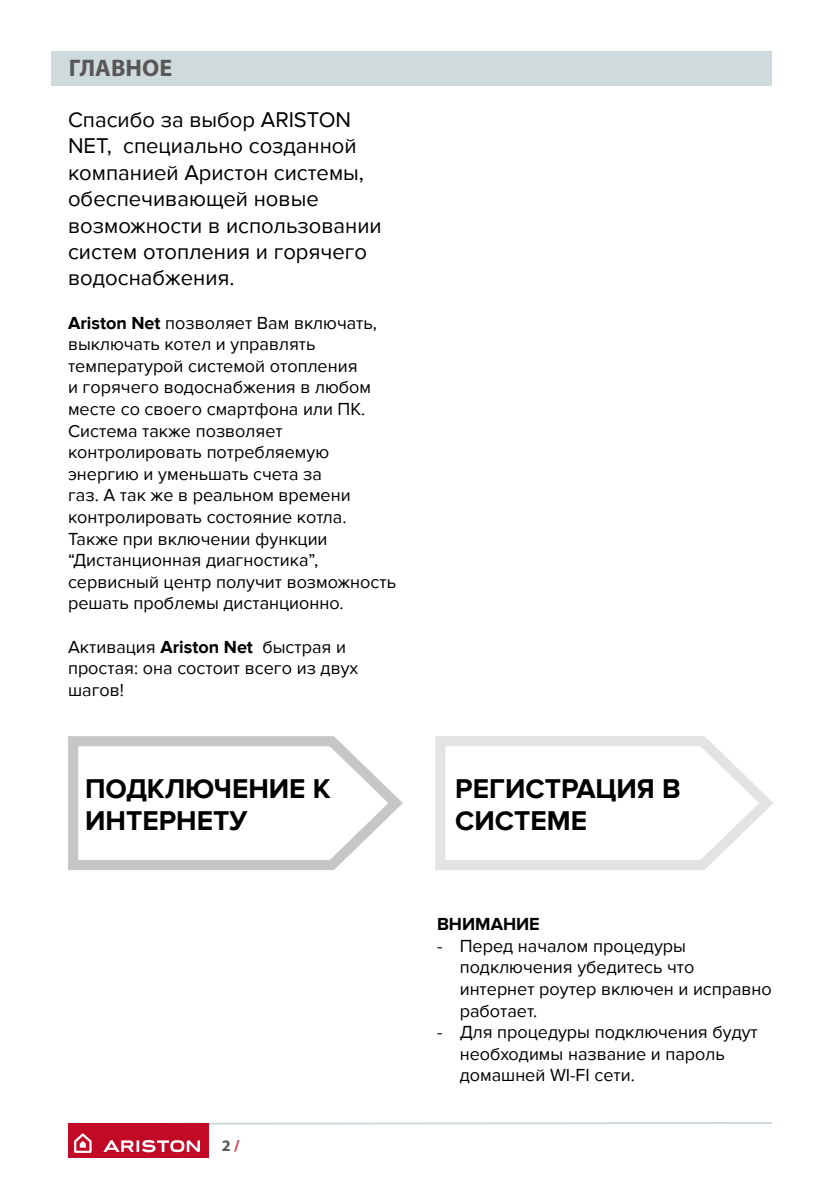
<style>
.page{position:relative;width:840px;height:1191px;background:#fff}
.page>*{position:absolute;margin:0;border:0;box-sizing:border-box;transform-origin:0 0}
.t1{font:700 28px/32px "Proxima Nova";color:#000}
.t2{font:700 24px "Myriad Pro";color:#575756}
.t3{font:22px/26.4px "Proxima Nova";color:#000}
.t4{font:18px/21.6px "Proxima Nova";color:#000}
.t5{font:700 18px "Proxima Nova";color:#000}
.t6{font:700 16px "Myriad Pro";color:#575756}
.s1{font-weight:700}
.s2{color:#d43345}
</style>
<div class="page">
<div style="left:51px;top:51px;width:720px;height:34px;background:#cfdadc"></div>
<svg style="left:173px;top:1122px;width:599px;height:3px"></svg>
<div style="left:68px;top:1123px;width:141px;height:35px;background:#c20a26"></div>
<svg style="left:74px;top:1133px;width:18px;height:19px"></svg>
<svg style="left:103px;top:1140px;width:97px;height:12px"></svg>
<svg style="left:435px;top:736px;width:338px;height:134px"></svg>
<svg style="left:68px;top:736px;width:335px;height:134px"></svg>
<h2 class="t2" style="left:69px;top:55px;width:105px">ГЛАВНОЕ</h2>
<p class="t3" style="left:68px;top:107px;width:315px">Спасибо за выбор ARISTON<br>NET, специально созданной компанией Аристон системы, обеспечивающей новые возможности в использовании систем отопления и горячего водоснабжения.</p>
<p class="t4" style="left:68px;top:312px;width:329px"><span class="s1">Ariston Net</span> позволяет Вам включать, выключать котел и управлять температурой системой отопления<br>и горячего водоснабжения в любом месте со своего смартфона или ПК.<br>Система также позволяет контролировать потребляемую энергию и уменьшать счета за<br>газ. А так же в реальном времени контролировать состояние котла.<br>Также при включении функции “Дистанционная диагностика”, сервисный центр получит возможность решать проблемы дистанционно.</p>
<p class="t4" style="left:68px;top:636px;width:291px">Активация <span class="s1">Ariston Net</span> быстрая и простая: она состоит всего из двух шагов!</p>
<h1 class="t1" style="left:85px;top:773px;width:247px">ПОДКЛЮЧЕНИЕ К<br>ИНТЕРНЕТУ</h1>
<h1 class="t1" style="left:455px;top:773px;width:227px">РЕГИСТРАЦИЯ В<br>СИСТЕМЕ</h1>
<p class="t6" style="left:222px;top:1137px;width:19px">2<span class="s2">/</span></p>
<p class="t5" style="left:437px;top:914px;width:104px">ВНИМАНИЕ</p>
<p class="t4" style="left:459px;top:935px;width:313px;text-indent:-23px">- Перед началом процедуры подключения убедитесь что интернет роутер включен и исправно работает.</p>
<p class="t4" style="left:459px;top:1021px;width:299px;text-indent:-23px">- Для процедуры подключения будут необходимы название и пароль домашней WI-FI сети.</p>
</div>
